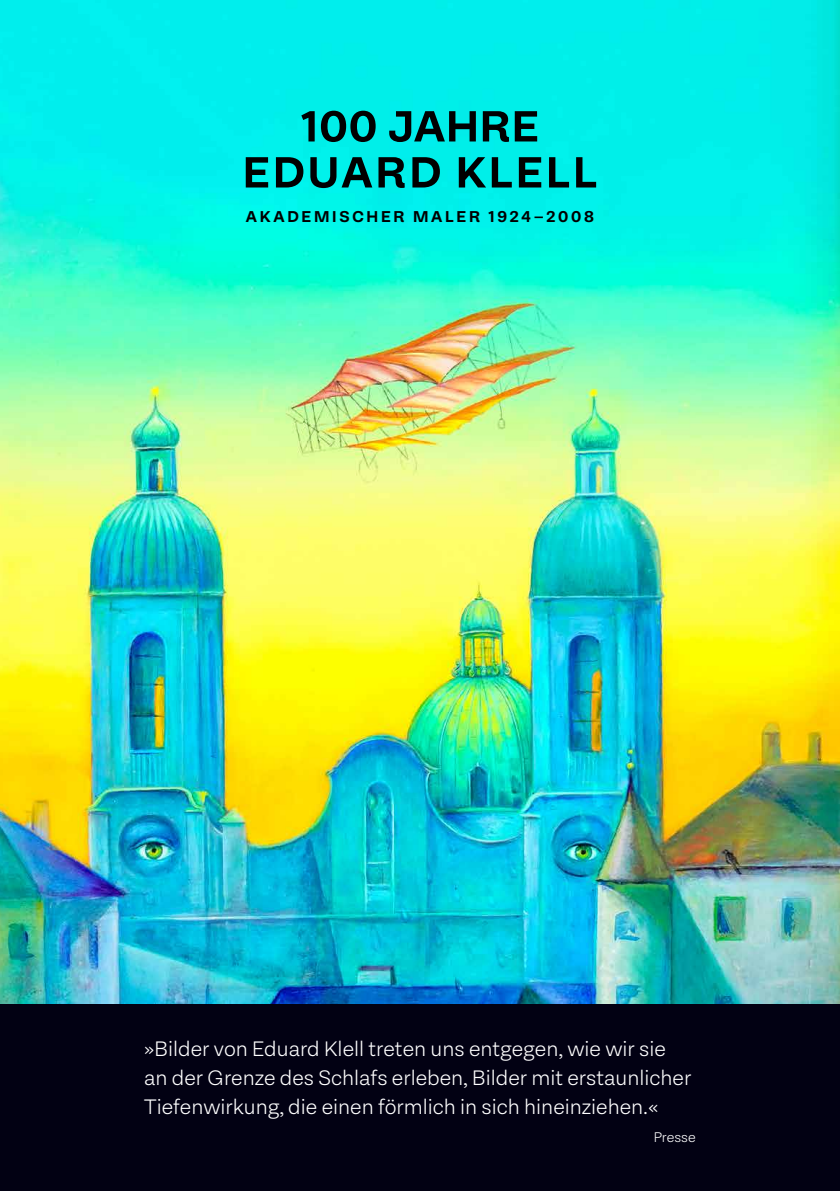
<style>
.page{position:relative;width:840px;height:1191px;background:#fff}
.page>*{position:absolute;margin:0;border:0;box-sizing:border-box;transform-origin:0 0}
.t1{font:700 50px/46px "Equitan Sans";letter-spacing:.06em;color:#000;text-align:center}
.t2{font:300 24px/28.8px "Equitan Sans";color:#fff}
.t3{font:700 18px "Equitan Sans";letter-spacing:.15em;color:#000}
.t4{font:300 16px "Equitan Sans";color:#fff}
</style>
<div class="page">
<div style="left:0;top:1003px;width:839px;height:188px;background:#020113"></div>
<img style="left:0;top:0;width:839px;height:1003px">
<h1 class="t1" style="left:243px;top:102px;width:356px">100 JAHRE<br>EDUARD KLELL</h1>
<p class="t3" style="left:246px;top:206px;width:349px">AKADEMISCHER MALER 1924–2008</p>
<p class="t2" style="left:144px;top:1033px;width:548px">»Bilder von Eduard Klell treten uns entgegen, wie wir sie an der Grenze des Schlafs erleben, Bilder mit erstaunlicher<br>Tiefenwirkung, die einen förmlich in sich hineinziehen.«</p>
<p class="t4" style="left:653px;top:1127px;width:43px">Presse</p>
</div>
